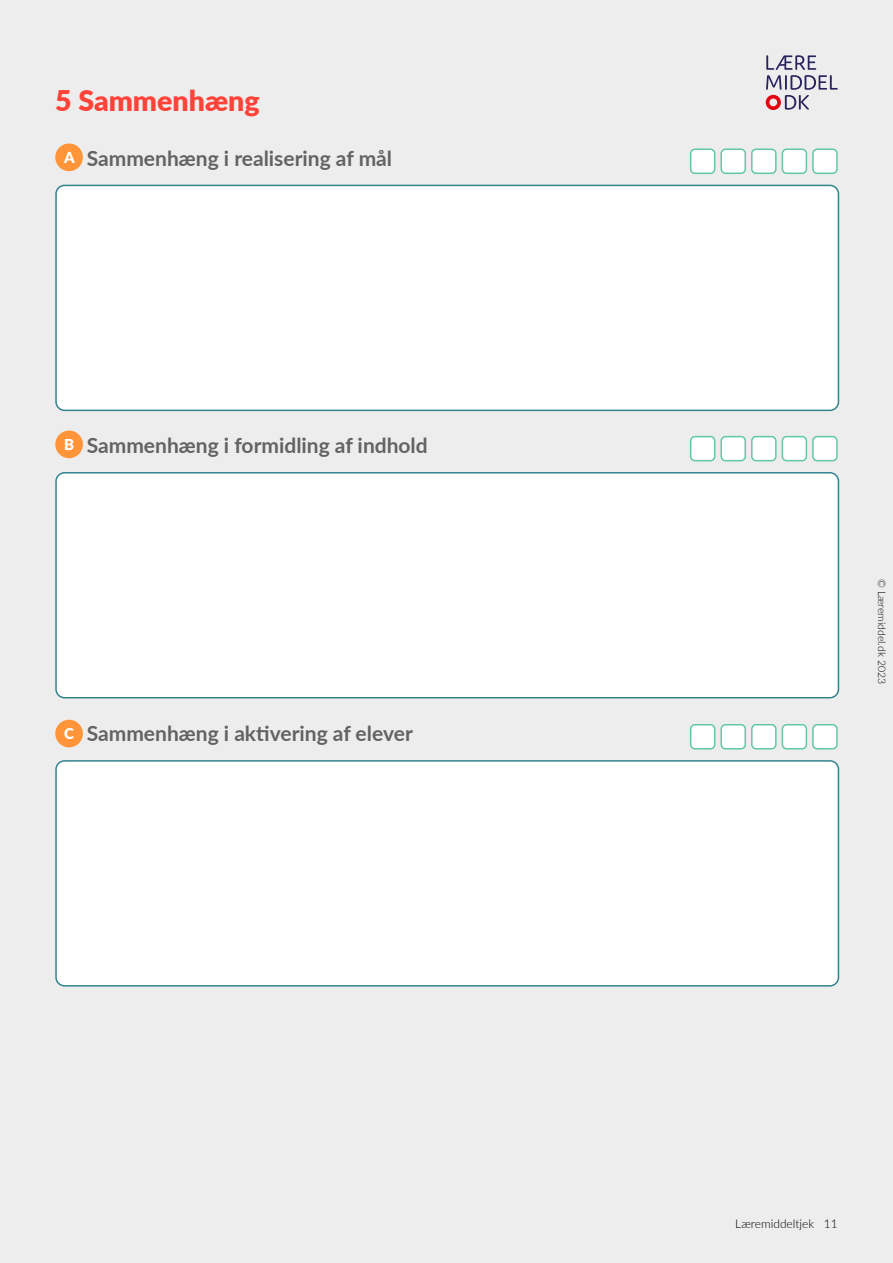
<style>
.page{position:relative;width:893px;height:1263px;background:#ededed}
.page>*{position:absolute;margin:0;border:0;box-sizing:border-box;transform-origin:0 0}
.t1{font:900 28.5px "Lato";color:#ff4338}
.t2{font:700 21px "Lato";color:#646363}
.t3{font:900 15px "Lato";color:#fff}
.t4{font:300 12px "Lato";color:#000}
.t5{font:300 10.5px "Lato";color:#000}
</style>
<div class="page">
<svg style="left:766px;top:55px;width:72px;height:55px"></svg>
<div style="left:56px;top:185px;width:782px;height:225px;background:#fff;border-radius:9px"></div>
<div style="left:55px;top:185px;width:784px;height:226px;border:2px solid #33838c;border-radius:9px"></div>
<div style="left:56px;top:473px;width:782px;height:225px;background:#fff;border-radius:9px"></div>
<div style="left:55px;top:472px;width:784px;height:226px;border:2px solid #33838c;border-radius:9px"></div>
<div style="left:56px;top:761px;width:782px;height:225px;background:#fff;border-radius:9px"></div>
<div style="left:55px;top:760px;width:784px;height:226px;border:2px solid #33838c;border-radius:9px"></div>
<div style="left:813px;top:149px;width:24px;height:24px;background:#fff;border-radius:4px"></div>
<div style="left:812px;top:149px;width:26px;height:25px;border:2px solid #62c6aa;border-radius:4px"></div>
<div style="left:782px;top:149px;width:24px;height:24px;background:#fff;border-radius:4px"></div>
<div style="left:782px;top:149px;width:25px;height:25px;border:2px solid #62c6aa;border-radius:4px"></div>
<div style="left:752px;top:149px;width:24px;height:24px;background:#fff;border-radius:4px"></div>
<div style="left:751px;top:149px;width:26px;height:25px;border:2px solid #62c6aa;border-radius:4px"></div>
<div style="left:721px;top:149px;width:24px;height:24px;background:#fff;border-radius:4px"></div>
<div style="left:720px;top:149px;width:26px;height:25px;border:2px solid #62c6aa;border-radius:4px"></div>
<div style="left:691px;top:149px;width:24px;height:24px;background:#fff;border-radius:4px"></div>
<div style="left:690px;top:149px;width:25px;height:25px;border:2px solid #62c6aa;border-radius:4px"></div>
<div style="left:813px;top:437px;width:24px;height:24px;background:#fff;border-radius:4px"></div>
<div style="left:812px;top:436px;width:26px;height:25px;border:2px solid #62c6aa;border-radius:4px"></div>
<div style="left:782px;top:437px;width:24px;height:24px;background:#fff;border-radius:4px"></div>
<div style="left:782px;top:436px;width:25px;height:25px;border:2px solid #62c6aa;border-radius:4px"></div>
<div style="left:752px;top:437px;width:24px;height:24px;background:#fff;border-radius:4px"></div>
<div style="left:751px;top:436px;width:26px;height:25px;border:2px solid #62c6aa;border-radius:4px"></div>
<div style="left:721px;top:437px;width:24px;height:24px;background:#fff;border-radius:4px"></div>
<div style="left:720px;top:436px;width:26px;height:25px;border:2px solid #62c6aa;border-radius:4px"></div>
<div style="left:691px;top:437px;width:24px;height:24px;background:#fff;border-radius:4px"></div>
<div style="left:690px;top:436px;width:25px;height:25px;border:2px solid #62c6aa;border-radius:4px"></div>
<div style="left:813px;top:725px;width:24px;height:24px;background:#fff;border-radius:4px"></div>
<div style="left:812px;top:724px;width:26px;height:25px;border:2px solid #62c6aa;border-radius:4px"></div>
<div style="left:782px;top:725px;width:24px;height:24px;background:#fff;border-radius:4px"></div>
<div style="left:782px;top:724px;width:25px;height:25px;border:2px solid #62c6aa;border-radius:4px"></div>
<div style="left:752px;top:725px;width:24px;height:24px;background:#fff;border-radius:4px"></div>
<div style="left:751px;top:724px;width:26px;height:25px;border:2px solid #62c6aa;border-radius:4px"></div>
<div style="left:721px;top:725px;width:24px;height:24px;background:#fff;border-radius:4px"></div>
<div style="left:720px;top:724px;width:26px;height:25px;border:2px solid #62c6aa;border-radius:4px"></div>
<div style="left:691px;top:725px;width:24px;height:24px;background:#fff;border-radius:4px"></div>
<div style="left:690px;top:724px;width:25px;height:25px;border:2px solid #62c6aa;border-radius:4px"></div>
<div style="left:55px;top:144px;width:28px;height:27px;background:#ff9538;border-radius:50%"></div>
<div style="left:55px;top:431px;width:28px;height:27px;background:#ff9538;border-radius:50%"></div>
<div style="left:55px;top:720px;width:28px;height:27px;background:#ff9538;border-radius:50%"></div>
<h1 class="t1" style="left:55px;top:79px;width:206px">5 Sammenhæng</h1>
<p class="t2" style="left:87px;top:143px;width:307px">Sammenhæng i realisering af mål</p>
<p class="t3" style="left:64px;top:146px;width:12px">A</p>
<p class="t3" style="left:64px;top:433px;width:12px">B</p>
<p class="t2" style="left:87px;top:430px;width:342px">Sammenhæng i formidling af indhold</p>
<p class="t3" style="left:64px;top:722px;width:11px">C</p>
<p class="t2" style="left:87px;top:718px;width:328px">Sammenhæng i aktivering af elever</p>
<p class="t5" style="left:889px;top:579px;width:106px;rotate:90deg">© Læremiddel.dk 2023</p>
<p class="t4" style="left:735px;top:1215px;width:104px">Læremiddeltjek 11</p>
</div>
